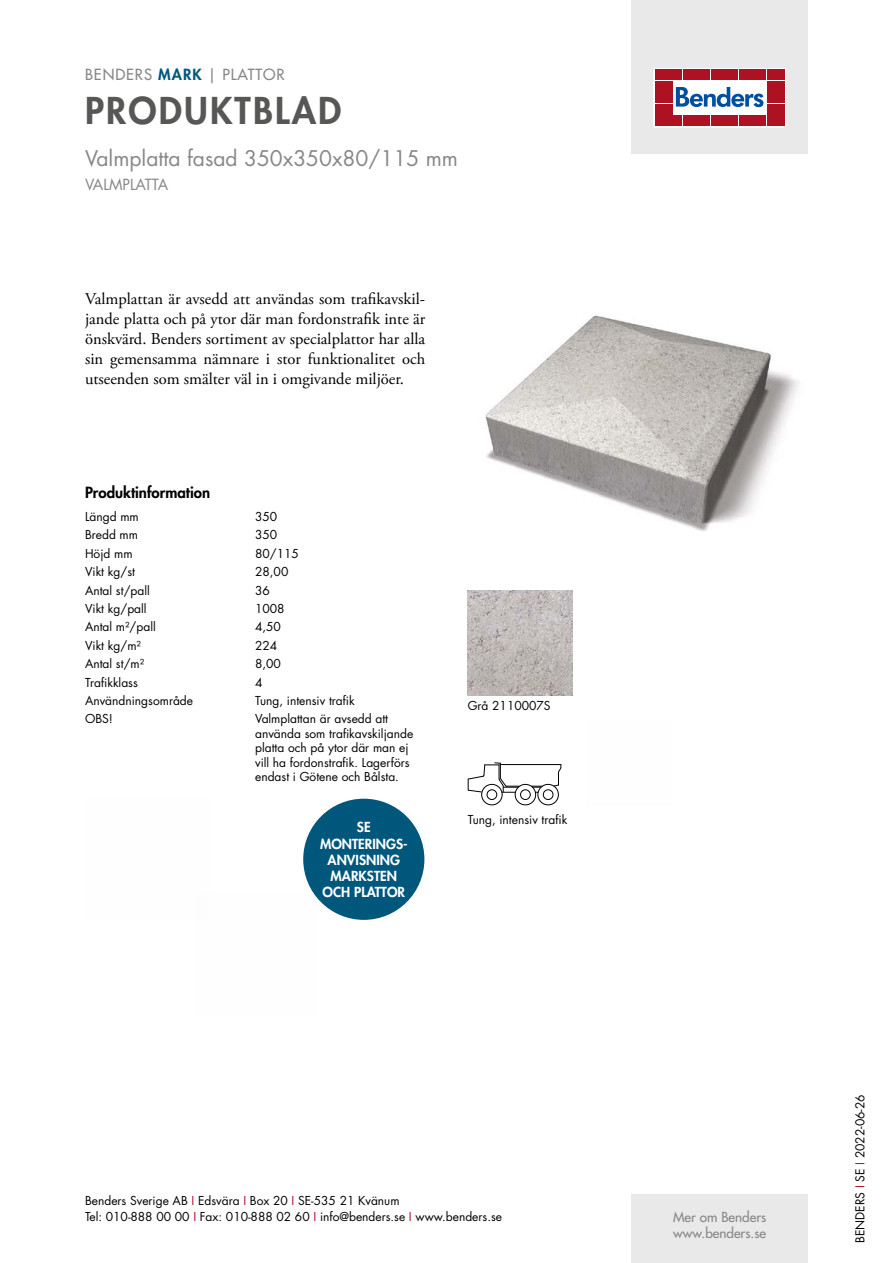
<style>
.page{position:relative;width:893px;height:1263px;background:#fff}
.page>*{position:absolute;margin:0;border:0;box-sizing:border-box;transform-origin:0 0}
.t1{font:800 36px "Futura Std";letter-spacing:.06em;color:#575756}
.t2{font:21px "Futura Std";color:#878787}
.t3{font:16.5px/19.8px "Adobe Garamond Pro";color:#000;text-align:justify}
.t4{font:500 15px "Futura Std";letter-spacing:.06em;color:#878787}
.t5{font:800 15px "Futura Std";color:#000}
.t6{font:15px "Futura Std";color:#878787}
.t7{font:800 13.5px/16.2px "Futura Std";color:#fff;text-align:center}
.t8{font:500 13.5px/16.2px "Futura Std";color:#878787}
.t9{font:12px/14.4px "Futura Std";color:#000}
.s1{font-weight:800;color:#00577c}
.s2{color:#ae1122}
</style>
<div class="page">
<div style="left:631px;top:0;width:177px;height:153px;background:#e9e9e9"></div>
<div style="left:631px;top:1195px;width:177px;height:68px;background:#e9e9e9"></div>
<svg style="left:656px;top:70px;width:128px;height:55px;background:#ebc5ca"></svg>
<div style="left:654px;top:68px;width:132px;height:59px;border:1px solid #fff"></div>
<div style="left:655px;top:70px;width:8px;height:10px;background:#ae1122"></div>
<div style="left:664px;top:70px;width:8px;height:10px;background:#ae1122"></div>
<div style="left:655px;top:81px;width:8px;height:10px;background:#ae1122"></div>
<div style="left:664px;top:81px;width:8px;height:10px;background:#ae1122"></div>
<div style="left:655px;top:93px;width:8px;height:10px;background:#ae1122"></div>
<div style="left:664px;top:93px;width:8px;height:10px;background:#ae1122"></div>
<div style="left:655px;top:104px;width:8px;height:11px;background:#ae1122"></div>
<div style="left:664px;top:104px;width:8px;height:11px;background:#ae1122"></div>
<div style="left:655px;top:116px;width:8px;height:10px;background:#ae1122"></div>
<div style="left:664px;top:116px;width:8px;height:10px;background:#ae1122"></div>
<div style="left:674px;top:70px;width:8px;height:10px;background:#ae1122"></div>
<div style="left:683px;top:70px;width:8px;height:10px;background:#ae1122"></div>
<div style="left:692px;top:70px;width:8px;height:10px;background:#ae1122"></div>
<div style="left:702px;top:70px;width:8px;height:10px;background:#ae1122"></div>
<div style="left:711px;top:70px;width:8px;height:10px;background:#ae1122"></div>
<div style="left:720px;top:70px;width:8px;height:10px;background:#ae1122"></div>
<div style="left:730px;top:70px;width:8px;height:10px;background:#ae1122"></div>
<div style="left:739px;top:70px;width:8px;height:10px;background:#ae1122"></div>
<div style="left:748px;top:70px;width:8px;height:10px;background:#ae1122"></div>
<div style="left:758px;top:70px;width:8px;height:10px;background:#ae1122"></div>
<div style="left:674px;top:116px;width:8px;height:10px;background:#ae1122"></div>
<div style="left:683px;top:116px;width:8px;height:10px;background:#ae1122"></div>
<div style="left:692px;top:116px;width:8px;height:10px;background:#ae1122"></div>
<div style="left:702px;top:116px;width:8px;height:10px;background:#ae1122"></div>
<div style="left:711px;top:116px;width:8px;height:10px;background:#ae1122"></div>
<div style="left:720px;top:116px;width:8px;height:10px;background:#ae1122"></div>
<div style="left:730px;top:116px;width:8px;height:10px;background:#ae1122"></div>
<div style="left:739px;top:116px;width:8px;height:10px;background:#ae1122"></div>
<div style="left:748px;top:116px;width:8px;height:10px;background:#ae1122"></div>
<div style="left:758px;top:116px;width:8px;height:10px;background:#ae1122"></div>
<div style="left:767px;top:70px;width:8px;height:10px;background:#ae1122"></div>
<div style="left:776px;top:70px;width:8px;height:10px;background:#ae1122"></div>
<div style="left:767px;top:81px;width:8px;height:10px;background:#ae1122"></div>
<div style="left:776px;top:81px;width:8px;height:10px;background:#ae1122"></div>
<div style="left:767px;top:93px;width:8px;height:10px;background:#ae1122"></div>
<div style="left:776px;top:93px;width:8px;height:10px;background:#ae1122"></div>
<div style="left:767px;top:104px;width:8px;height:11px;background:#ae1122"></div>
<div style="left:776px;top:104px;width:8px;height:11px;background:#ae1122"></div>
<div style="left:767px;top:116px;width:8px;height:10px;background:#ae1122"></div>
<div style="left:776px;top:116px;width:8px;height:10px;background:#ae1122"></div>
<svg style="left:676px;top:87px;width:87px;height:20px;background:#89add2"></svg>
<div style="left:303px;top:799px;width:121px;height:121px;background:#00577c;border-radius:50%"></div>
<img style="left:485px;top:315px;width:314px;height:216px">
<img style="left:468px;top:590px;width:105px;height:105px">
<div style="left:537px;top:784px;width:22px;height:21px;border:1px solid #000;border-radius:50%"></div>
<div style="left:515px;top:784px;width:21px;height:21px;border:1px solid #000;border-radius:50%"></div>
<div style="left:481px;top:784px;width:22px;height:21px;border:1px solid #000;border-radius:50%"></div>
<svg style="left:468px;top:762px;width:93px;height:38px"></svg>
<p class="t4" style="left:85px;top:65px;width:201px">BENDERS <span class="s1">MARK</span> | PLATTOR</p>
<h1 class="t1" style="left:85px;top:87px;width:258px">PRODUKTBLAD</h1>
<h2 class="t2" style="left:85px;top:144px;width:374px">Valmplatta fasad 350x350x80/115 mm</h2>
<p class="t6" style="left:85px;top:175px;width:85px">VALMPLATTA</p>
<p class="t3" style="left:85px;top:290px;width:342px">Valmplattan är avsedd att användas som trafikavskil&shy;jande platta och på ytor där man fordonstrafik inte är önskvärd. Benders sortiment av specialplattor har alla sin gemensamma nämnare i stor funktionalitet och utseenden som smälter väl in i omgivande miljöer.</p>
<p class="t5" style="left:85px;top:483px;width:127px">Produktinformation</p>
<p class="t9" style="left:85px;top:509px;width:55px">Längd mm</p>
<p class="t9" style="left:255px;top:509px;width:24px">350</p>
<p class="t9" style="left:85px;top:528px;width:55px">Bredd mm</p>
<p class="t9" style="left:255px;top:528px;width:24px">350</p>
<p class="t9" style="left:85px;top:546px;width:49px">Höjd mm</p>
<p class="t9" style="left:255px;top:546px;width:45px">80/115</p>
<p class="t9" style="left:85px;top:565px;width:51px">Vikt kg/st</p>
<p class="t9" style="left:255px;top:565px;width:35px">28,00</p>
<p class="t9" style="left:85px;top:583px;width:66px">Antal st/pall</p>
<p class="t9" style="left:255px;top:583px;width:16px">36</p>
<p class="t9" style="left:85px;top:601px;width:63px">Vikt kg/pall</p>
<p class="t9" style="left:255px;top:601px;width:31px">1008</p>
<p class="t9" style="left:85px;top:620px;width:72px">Antal m²/pall</p>
<p class="t9" style="left:255px;top:620px;width:27px">4,50</p>
<p class="t9" style="left:85px;top:638px;width:57px">Vikt kg/m²</p>
<p class="t9" style="left:255px;top:638px;width:24px">224</p>
<p class="t9" style="left:85px;top:657px;width:61px">Antal st/m²</p>
<p class="t9" style="left:255px;top:657px;width:27px">8,00</p>
<p class="t9" style="left:85px;top:675px;width:54px">Trafikklass</p>
<p class="t9" style="left:255px;top:675px;width:9px">4</p>
<p class="t9" style="left:85px;top:693px;width:110px">Användningsområde</p>
<p class="t9" style="left:255px;top:693px;width:101px">Tung, intensiv trafik</p>
<p class="t9" style="left:85px;top:712px;width:29px">OBS!</p>
<p class="t9" style="left:255px;top:712px;width:160px">Valmplattan är avsedd att använda som trafikavskiljande platta och på ytor där man ej vill ha fordonstrafik. Lagerförs endast i Götene och Bålsta.</p>
<p class="t7" style="left:320px;top:819px;width:89px">SE<br>MONTERINGS-<br>ANVISNING<br>MARKSTEN<br>OCH PLATTOR</p>
<p class="t9" style="left:468px;top:698px;width:84px">Grå 2110007S</p>
<p class="t9" style="left:468px;top:812px;width:101px">Tung, intensiv trafik</p>
<p class="t9" style="left:85px;top:1192px;width:418px;line-height:16.5px">Benders Sverige AB <span class="s2">I</span> Edsvära <span class="s2">I</span> Box 20 <span class="s2">I</span> SE-535 21 Kvänum<br>Tel: 010-888 00 00 <span class="s2">I</span> Fax: 010-888 02 60 <span class="s2">I</span> info@benders.se <span class="s2">I</span> www.benders.se</p>
<p class="t8" style="left:673px;top:1209px;width:95px">Mer om Benders www.benders.se</p>
<p class="t9" style="left:853px;top:1243px;width:150px;rotate:-90deg">BENDERS <span class="s2">I</span> SE <span class="s2">I</span> 2022-06-26</p>
</div>
